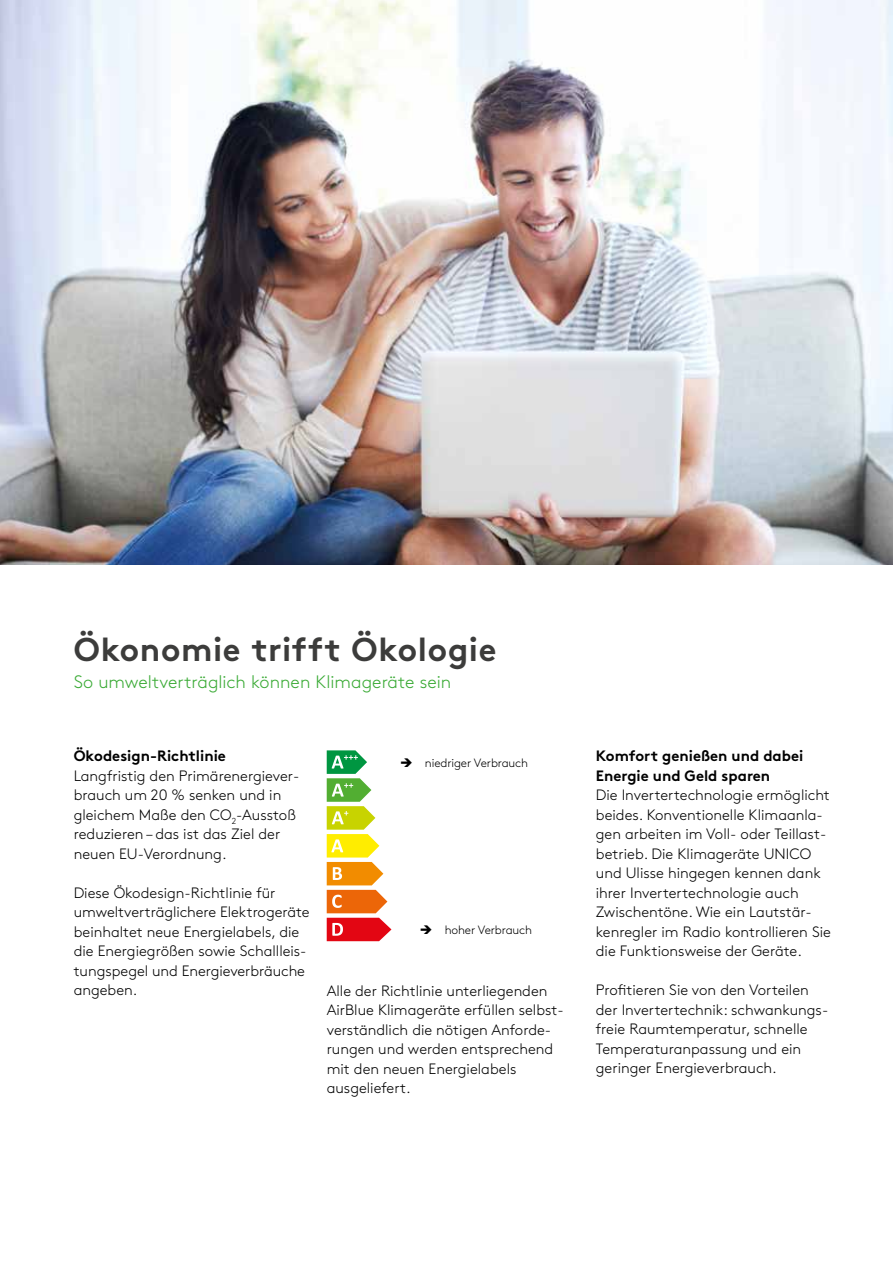
<style>
.page{position:relative;width:893px;height:1263px;background:#fff}
.page>*{position:absolute;margin:0;border:0;box-sizing:border-box;transform-origin:0 0}
.t1{font:700 33px "Swegon Brown";letter-spacing:.02em;color:#3c3c3b}
.t2{font:300 18px "Swegon Brown";color:#3aaa35}
.t3{font:300 15px/19.5px "Brown";color:#000}
.t4{font:700 15px/19.5px "Brown";color:#000}
.t5{font:300 12px "Brown";letter-spacing:-.01em;color:#000}
</style>
<div class="page">
<img style="left:0;top:0;width:893px;height:564px">
<svg style="left:327px;top:750px;width:64px;height:191px"></svg>
<h1 class="t1" style="left:74px;top:622px;width:424px">Ökonomie trifft Ökologie</h1>
<p class="t2" style="left:74px;top:668px;width:379px">So umweltverträglich können Klimageräte sein</p>
<p class="t4" style="left:74px;top:744px;width:154px">Ökodesign-Richtlinie</p>
<p class="t3" style="left:74px;top:764px;width:227px">Langfristig den Primärenergiever&shy;brauch um 20 % senken und in gleichem Maße den CO<sub>2</sub>-Ausstoß reduzieren – das ist das Ziel der neuen EU-Verordnung.</p>
<p class="t3" style="left:74px;top:881px;width:237px">Diese Ökodesign-Richtlinie für umweltverträglichere Elektrogeräte beinhaltet neue Energielabels, die die Energiegrößen sowie Schallleis&shy;tungspegel und Energieverbräuche angeben.</p>
<p class="t5" style="left:400px;top:754px;width:129px">➔ niedriger Verbrauch</p>
<p class="t5" style="left:420px;top:921px;width:114px">➔ hoher Verbrauch</p>
<p class="t3" style="left:327px;top:980px;width:239px">Alle der Richtlinie unterliegenden<br>AirBlue Klimageräte erfüllen selbst&shy;verständlich die nötigen Anforde&shy;rungen und werden entsprechend mit den neuen Energielabels ausgeliefert.</p>
<p class="t4" style="left:596px;top:744px;width:209px">Komfort genießen und dabei<br>Energie und Geld sparen</p>
<p class="t3" style="left:596px;top:784px;width:237px">Die Invertertechnologie ermöglicht beides. Konventionelle Klimaanla&shy;gen arbeiten im Voll- oder Teillast&shy;betrieb. Die Klimageräte UNICO und Ulisse hingegen kennen dank ihrer Invertertechnologie auch Zwischentöne. Wie ein Lautstär&shy;kenregler im Radio kontrollieren Sie die Funktionsweise der Geräte.</p>
<p class="t3" style="left:596px;top:979px;width:234px">Profitieren Sie von den Vorteilen der Invertertechnik: schwankungs&shy;freie Raumtemperatur, schnelle<br>Temperaturanpassung und ein geringer Energieverbrauch.</p>
</div>
